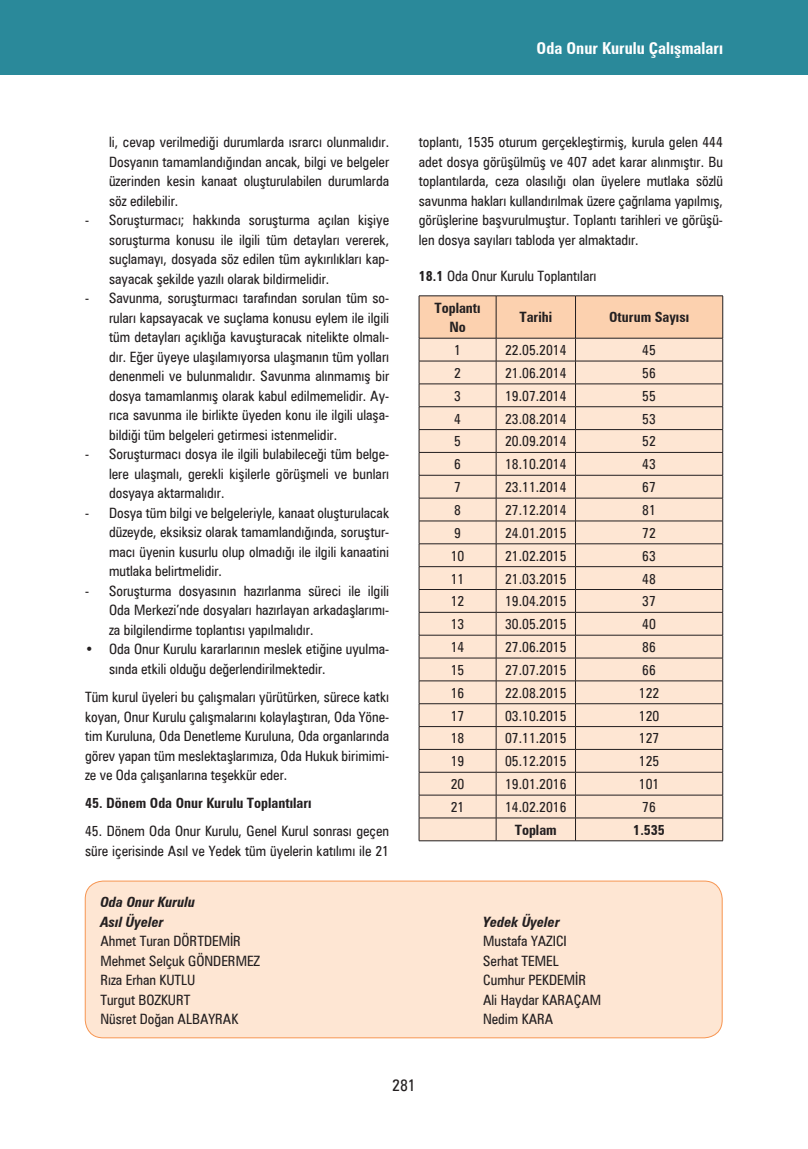
<style>
.page{position:relative;width:808px;height:1149px;background:#fff}
.page>*{position:absolute;margin:0;border:0;box-sizing:border-box;transform-origin:0 0}
.t1{font:700 condensed 16.5px "Zurich BT";color:#fff}
.t2{font:condensed 16.5px "Zurich BT";color:#231f20}
.calismarap_metin{font:condensed 14.25px/19.5px "Zurich BT";color:#231f20;text-align:justify}
.calismarap_metin-2{font:700 condensed 14.25px/19.5px "Zurich BT";color:#231f20;text-align:center}
.calismarap_metin-3{font:italic 700 condensed 14.25px "Zurich BT";color:#231f20}
._1_1_baslik{font:700 condensed 14.25px "Zurich BT";color:#231f20}
.s1{font-weight:700}
</style>
<div class="page">
<div style="left:0;top:0;width:808px;height:75px;background:#2a899a"></div>
<hr style="left:419px;top:295px;width:77px;height:1px;background:#231f20">
<hr style="left:496px;top:295px;width:79px;height:1px;background:#231f20">
<hr style="left:575px;top:295px;width:148px;height:1px;background:#231f20">
<svg style="left:419px;top:296px;width:304px;height:544px"></svg>
<hr style="left:419px;top:840px;width:77px;height:1px;background:#231f20">
<hr style="left:496px;top:840px;width:79px;height:1px;background:#231f20">
<hr style="left:575px;top:840px;width:148px;height:1px;background:#231f20">
<div style="left:85px;top:880px;width:637px;height:157px;background:#fee6d3;border-radius:18px"></div>
<div style="left:85px;top:880px;width:637px;height:157px;border:1px solid #f79551;border-radius:18px"></div>
<p class="t1" style="left:537px;top:38px;width:188px">Oda Onur Kurulu Çalışmaları</p>
<p class="calismarap_metin" style="left:109px;top:132px;width:282px">li, cevap verilmediği durumlarda ısrarcı olunmalıdır.<br>Dosyanın tamamlandığından ancak, bilgi ve belgeler üzerinden kesin kanaat oluşturulabilen durumlarda söz edilebilir.</p>
<p class="calismarap_metin" style="left:109px;top:210px;width:282px;text-indent:-24px">- Soruşturmacı; hakkında soruşturma açılan kişiye soruşturma konusu ile ilgili tüm detayları vererek, suçlamayı, dosyada söz edilen tüm aykırılıkları kap&shy;sayacak şekilde yazılı olarak bildirmelidir.</p>
<p class="calismarap_metin" style="left:109px;top:288px;width:282px;text-indent:-24px">- Savunma, soruşturmacı tarafından sorulan tüm so&shy;ruları kapsayacak ve suçlama konusu eylem ile ilgili tüm detayları açıklığa kavuşturacak nitelikte olmalı&shy;dır. Eğer üyeye ulaşılamıyorsa ulaşmanın tüm yolları denenmeli ve bulunmalıdır. Savunma alınmamış bir dosya tamamlanmış olarak kabul edilmemelidir. Ay&shy;rıca savunma ile birlikte üyeden konu ile ilgili ulaşa&shy;bildiği tüm belgeleri getirmesi istenmelidir.</p>
<p class="calismarap_metin" style="left:109px;top:444px;width:282px;text-indent:-24px">- Soruşturmacı dosya ile ilgili bulabileceği tüm belge&shy;lere ulaşmalı, gerekli kişilerle görüşmeli ve bunları dosyaya aktarmalıdır.</p>
<p class="calismarap_metin" style="left:109px;top:502px;width:282px;text-indent:-24px">- Dosya tüm bilgi ve belgeleriyle, kanaat oluşturulacak düzeyde, eksiksiz olarak tamamlandığında, soruştur&shy;macı üyenin kusurlu olup olmadığı ile ilgili kanaatini mutlaka belirtmelidir.</p>
<p class="calismarap_metin" style="left:109px;top:580px;width:282px;text-indent:-24px">- Soruşturma dosyasının hazırlanma süreci ile ilgili Oda Merkezi’nde dosyaları hazırlayan arkadaşlarımı&shy;za bilgilendirme toplantısı yapılmalıdır.</p>
<p class="calismarap_metin" style="left:109px;top:639px;width:282px;text-indent:-24px">• Oda Onur Kurulu kararlarının meslek etiğine uyulma&shy;sında etkili olduğu değerlendirilmektedir.</p>
<p class="calismarap_metin" style="left:85px;top:686px;width:306px">Tüm kurul üyeleri bu çalışmaları yürütürken, sürece katkı koyan, Onur Kurulu çalışmalarını kolaylaştıran, Oda Yöne&shy;tim Kuruluna, Oda Denetleme Kuruluna, Oda organlarında görev yapan tüm meslektaşlarımıza, Oda Hukuk birimimi&shy;ze ve Oda çalışanlarına teşekkür eder.</p>
<p class="_1_1_baslik" style="left:85px;top:794px;width:228px">45. Dönem Oda Onur Kurulu Toplantıları</p>
<p class="calismarap_metin" style="left:85px;top:820px;width:306px">45. Dönem Oda Onur Kurulu, Genel Kurul sonrası geçen süre içerisinde Asıl ve Yedek tüm üyelerin katılımı ile 21</p>
<p class="calismarap_metin" style="left:419px;top:132px;width:306px">toplantı, 1535 oturum gerçekleştirmiş, kurula gelen 444 adet dosya görüşülmüş ve 407 adet karar alınmıştır. Bu toplantılarda, ceza olasılığı olan üyelere mutlaka sözlü savunma hakları kullandırılmak üzere çağrılama yapılmış, görüşlerine başvurulmuştur. Toplantı tarihleri ve görüşü&shy;len dosya sayıları tabloda yer almaktadır.</p>
<p class="calismarap_metin" style="left:419px;top:266px;width:179px"><span class="s1">18.1</span> Oda Onur Kurulu Toplantıları</p>
<p class="calismarap_metin-2" style="left:434px;top:297px;width:48px">Toplantı<br>No</p>
<p class="calismarap_metin-2" style="left:519px;top:307px;width:34px">Tarihi</p>
<p class="calismarap_metin-2" style="left:609px;top:307px;width:81px">Oturum Sayısı</p>
<p class="calismarap_metin" style="left:454px;top:340px;width:8px">1</p>
<p class="calismarap_metin" style="left:505px;top:340px;width:63px">22.05.2014</p>
<p class="calismarap_metin" style="left:642px;top:340px;width:15px">45</p>
<p class="calismarap_metin" style="left:454px;top:363px;width:8px">2</p>
<p class="calismarap_metin" style="left:505px;top:363px;width:63px">21.06.2014</p>
<p class="calismarap_metin" style="left:642px;top:363px;width:15px">56</p>
<p class="calismarap_metin" style="left:454px;top:385px;width:8px">3</p>
<p class="calismarap_metin" style="left:505px;top:385px;width:63px">19.07.2014</p>
<p class="calismarap_metin" style="left:642px;top:385px;width:15px">55</p>
<p class="calismarap_metin" style="left:454px;top:408px;width:8px">4</p>
<p class="calismarap_metin" style="left:505px;top:408px;width:63px">23.08.2014</p>
<p class="calismarap_metin" style="left:642px;top:408px;width:15px">53</p>
<p class="calismarap_metin" style="left:454px;top:431px;width:8px">5</p>
<p class="calismarap_metin" style="left:505px;top:431px;width:63px">20.09.2014</p>
<p class="calismarap_metin" style="left:642px;top:431px;width:15px">52</p>
<p class="calismarap_metin" style="left:454px;top:454px;width:8px">6</p>
<p class="calismarap_metin" style="left:505px;top:454px;width:63px">18.10.2014</p>
<p class="calismarap_metin" style="left:642px;top:454px;width:15px">43</p>
<p class="calismarap_metin" style="left:454px;top:477px;width:8px">7</p>
<p class="calismarap_metin" style="left:505px;top:477px;width:63px">23.11.2014</p>
<p class="calismarap_metin" style="left:642px;top:477px;width:15px">67</p>
<p class="calismarap_metin" style="left:454px;top:500px;width:8px">8</p>
<p class="calismarap_metin" style="left:505px;top:500px;width:63px">27.12.2014</p>
<p class="calismarap_metin" style="left:642px;top:500px;width:15px">81</p>
<p class="calismarap_metin" style="left:454px;top:522px;width:8px">9</p>
<p class="calismarap_metin" style="left:505px;top:522px;width:63px">24.01.2015</p>
<p class="calismarap_metin" style="left:642px;top:522px;width:15px">72</p>
<p class="calismarap_metin" style="left:451px;top:545px;width:15px">10</p>
<p class="calismarap_metin" style="left:505px;top:545px;width:63px">21.02.2015</p>
<p class="calismarap_metin" style="left:642px;top:545px;width:15px">63</p>
<p class="calismarap_metin" style="left:451px;top:568px;width:15px">11</p>
<p class="calismarap_metin" style="left:505px;top:568px;width:63px">21.03.2015</p>
<p class="calismarap_metin" style="left:642px;top:568px;width:15px">48</p>
<p class="calismarap_metin" style="left:451px;top:591px;width:15px">12</p>
<p class="calismarap_metin" style="left:505px;top:591px;width:63px">19.04.2015</p>
<p class="calismarap_metin" style="left:642px;top:591px;width:15px">37</p>
<p class="calismarap_metin" style="left:451px;top:614px;width:15px">13</p>
<p class="calismarap_metin" style="left:505px;top:614px;width:63px">30.05.2015</p>
<p class="calismarap_metin" style="left:642px;top:614px;width:15px">40</p>
<p class="calismarap_metin" style="left:451px;top:637px;width:15px">14</p>
<p class="calismarap_metin" style="left:505px;top:637px;width:63px">27.06.2015</p>
<p class="calismarap_metin" style="left:642px;top:637px;width:15px">86</p>
<p class="calismarap_metin" style="left:451px;top:659px;width:15px">15</p>
<p class="calismarap_metin" style="left:505px;top:659px;width:63px">27.07.2015</p>
<p class="calismarap_metin" style="left:642px;top:659px;width:15px">66</p>
<p class="calismarap_metin" style="left:451px;top:682px;width:15px">16</p>
<p class="calismarap_metin" style="left:505px;top:682px;width:63px">22.08.2015</p>
<p class="calismarap_metin" style="left:639px;top:682px;width:22px">122</p>
<p class="calismarap_metin" style="left:451px;top:705px;width:15px">17</p>
<p class="calismarap_metin" style="left:505px;top:705px;width:63px">03.10.2015</p>
<p class="calismarap_metin" style="left:639px;top:705px;width:22px">120</p>
<p class="calismarap_metin" style="left:451px;top:728px;width:15px">18</p>
<p class="calismarap_metin" style="left:505px;top:728px;width:63px">07.11.2015</p>
<p class="calismarap_metin" style="left:639px;top:728px;width:22px">127</p>
<p class="calismarap_metin" style="left:451px;top:751px;width:15px">19</p>
<p class="calismarap_metin" style="left:505px;top:751px;width:63px">05.12.2015</p>
<p class="calismarap_metin" style="left:639px;top:751px;width:22px">125</p>
<p class="calismarap_metin" style="left:451px;top:774px;width:15px">20</p>
<p class="calismarap_metin" style="left:505px;top:774px;width:63px">19.01.2016</p>
<p class="calismarap_metin" style="left:639px;top:774px;width:22px">101</p>
<p class="calismarap_metin" style="left:451px;top:796px;width:15px">21</p>
<p class="calismarap_metin" style="left:505px;top:796px;width:63px">14.02.2016</p>
<p class="calismarap_metin" style="left:642px;top:796px;width:15px">76</p>
<p class="calismarap_metin-2" style="left:515px;top:819px;width:43px">Toplam</p>
<p class="calismarap_metin-2" style="left:633px;top:819px;width:33px">1.535</p>
<p class="calismarap_metin-3" style="left:100px;top:892px;width:96px">Oda Onur Kurulu</p>
<p class="calismarap_metin-3" style="left:100px;top:912px;width:65px">Asıl Üyeler</p>
<p class="calismarap_metin-3" style="left:483px;top:912px;width:78px">Yedek Üyeler</p>
<p class="calismarap_metin" style="left:100px;top:930px;width:142px">Ahmet Turan DÖRTDEMİR</p>
<p class="calismarap_metin" style="left:483px;top:930px;width:85px">Mustafa YAZICI</p>
<p class="calismarap_metin" style="left:100px;top:950px;width:161px">Mehmet Selçuk GÖNDERMEZ</p>
<p class="calismarap_metin" style="left:483px;top:950px;width:77px">Serhat TEMEL</p>
<p class="calismarap_metin" style="left:100px;top:969px;width:97px">Rıza Erhan KUTLU</p>
<p class="calismarap_metin" style="left:483px;top:969px;width:104px">Cumhur PEKDEMİR</p>
<p class="calismarap_metin" style="left:100px;top:989px;width:92px">Turgut BOZKURT</p>
<p class="calismarap_metin" style="left:483px;top:989px;width:119px">Ali Haydar KARAÇAM</p>
<p class="calismarap_metin" style="left:100px;top:1008px;width:139px">Nüsret Doğan ALBAYRAK</p>
<p class="calismarap_metin" style="left:483px;top:1008px;width:72px">Nedim KARA</p>
<p class="t2" style="left:392px;top:1075px;width:25px">281</p>
</div>
